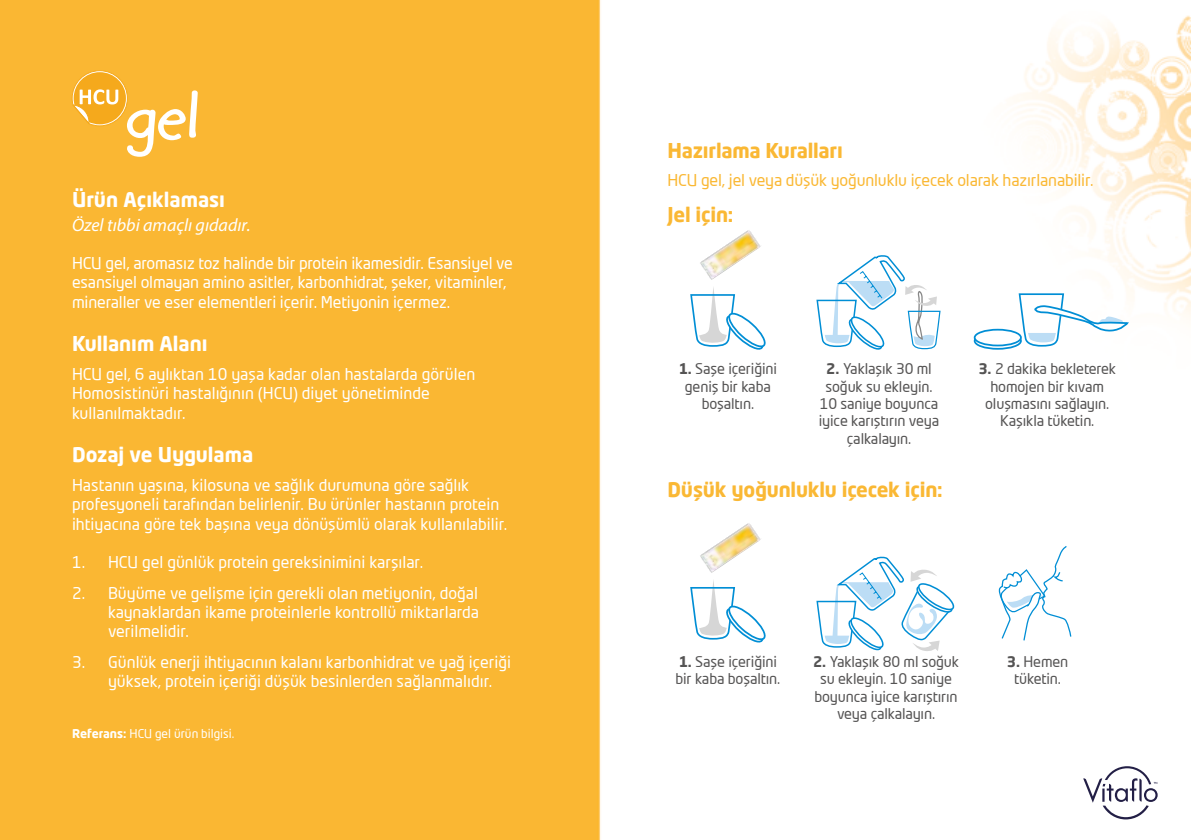
<style>
.page{position:relative;width:1191px;height:840px;background:#fff}
.page>*{position:absolute;margin:0;border:0;box-sizing:border-box;transform-origin:0 0}
.t1{font:700 20px "Neo Tech Dacia";letter-spacing:-.01em;color:#fab834}
.t2{font:700 20px "Neo Tech Dacia";color:#fff}
.t3{font:italic 18px "Myriad Pro";color:#fff}
.t4{font:16px/19.2px "Neo Tech Dacia";color:#fff}
.t5{font:16px "Neo Tech Dacia";letter-spacing:-.01em;color:#fab834}
.t6{font:14.6px/17.4px "Neo Tech Dacia";letter-spacing:-.01em;color:#555454;text-align:center}
.t7{font:12px "Neo Tech Dacia";color:#fff}
.s1{font-weight:700}
</style>
<div class="page">
<img style="left:0;top:0;width:1191px;height:839px">
<svg style="left:72px;top:70px;width:126px;height:87px;background:#f9c050"></svg>
<svg style="left:689px;top:286px;width:78px;height:67px"></svg>
<svg style="left:689px;top:578px;width:78px;height:68px"></svg>
<svg style="left:815px;top:253px;width:126px;height:100px"></svg>
<svg style="left:1018px;top:292px;width:111px;height:55px"></svg>
<svg style="left:974px;top:333px;width:47px;height:15px"></svg>
<div style="left:973px;top:332px;width:48px;height:17px;border:2px solid #008ed5;border-radius:50%"></div>
<div style="left:974px;top:329px;width:47px;height:16px;background:#fff;border-radius:50%"></div>
<div style="left:973px;top:328px;width:48px;height:18px;border:2px solid #008ed5;border-radius:50%"></div>
<svg style="left:815px;top:554px;width:140px;height:99px"></svg>
<svg style="left:998px;top:545px;width:74px;height:96px"></svg>
<img style="left:698px;top:226px;width:64px;height:54px">
<img style="left:698px;top:519px;width:64px;height:54px">
<svg style="left:1083px;top:765px;width:74px;height:54px"></svg>
<p class="t2" style="left:72px;top:186px;width:154px">Ürün Açıklaması</p>
<p class="t3" style="left:72px;top:213px;width:180px">Özel tıbbi amaçlı gıdadır.</p>
<p class="t4" style="left:72px;top:253px;width:442px">HCU gel, aromasız toz halinde bir protein ikamesidir. Esansiyel ve esansiyel olmayan amino asitler, karbonhidrat, şeker, vitaminler, mineraller ve eser elementleri içerir. Metiyonin içermez.</p>
<p class="t2" style="left:72px;top:330px;width:137px">Kullanım Alanı</p>
<p class="t4" style="left:72px;top:364px;width:405px">HCU gel, 6 aylıktan 10 yaşa kadar olan hastalarda görülen<br>Homosistinüri hastalığının (HCU) diyet yönetiminde kullanılmaktadır.</p>
<p class="t2" style="left:72px;top:441px;width:183px">Dozaj ve Uygulama</p>
<p class="t4" style="left:72px;top:475px;width:437px">Hastanın yaşına, kilosuna ve sağlık durumuna göre sağlık profesyoneli tarafından belirlenir. Bu ürünler hastanın protein ihtiyacına göre tek başına veya dönüşümlü olarak kullanılabilir.</p>
<p class="t4" style="left:72px;top:551px;width:353px">1. HCU gel günlük protein gereksinimini karşılar.</p>
<p class="t4" style="left:108px;top:582px;width:373px;text-align:justify;text-indent:-36px">2. Büyüme ve gelişme için gerekli olan metiyonin, doğal kaynaklardan ikame proteinlerle kontrollü miktarlarda verilmelidir.</p>
<p class="t4" style="left:108px;top:651px;width:404px;text-indent:-36px">3. Günlük enerji ihtiyacının kalanı karbonhidrat ve yağ içeriği yüksek, protein içeriği düşük besinlerden sağlanmalıdır.</p>
<p class="t7" style="left:72px;top:726px;width:164px"><span class="s1">Referans:</span> HCU gel ürün bilgisi.</p>
<p class="t1" style="left:667px;top:138px;width:177px">Hazırlama Kuralları</p>
<p class="t5" style="left:667px;top:169px;width:427px">HCU gel, jel veya düşük yoğunluklu içecek olarak hazırlanabilir.</p>
<p class="t1" style="left:667px;top:201px;width:67px">Jel için:</p>
<p class="t6" style="left:679px;top:359px;width:100px"><span class="s1">1.</span> Saşe içeriğini geniş bir kaba boşaltın.</p>
<p class="t6" style="left:818px;top:359px;width:122px"><span class="s1">2.</span> Yaklaşık 30 ml soğuk su ekleyin.<br>10 saniye boyunca iyice karıştırın veya çalkalayın.</p>
<p class="t1" style="left:667px;top:476px;width:277px">Düşük yoğunluklu içecek için:</p>
<p class="t6" style="left:978px;top:359px;width:139px"><span class="s1">3.</span> 2 dakika bekleterek homojen bir kıvam oluşmasını sağlayın.<br>Kaşıkla tüketin.</p>
<p class="t6" style="left:675px;top:652px;width:106px;text-align:left"><span class="s1">1.</span> Saşe içeriğini bir kaba boşaltın.</p>
<p class="t6" style="left:813px;top:652px;width:147px"><span class="s1">2.</span> Yaklaşık 80 ml soğuk su ekleyin. 10 saniye boyunca iyice karıştırın veya çalkalayın.</p>
<p class="t6" style="left:1006px;top:652px;width:63px"><span class="s1">3.</span> Hemen tüketin.</p>
</div>
